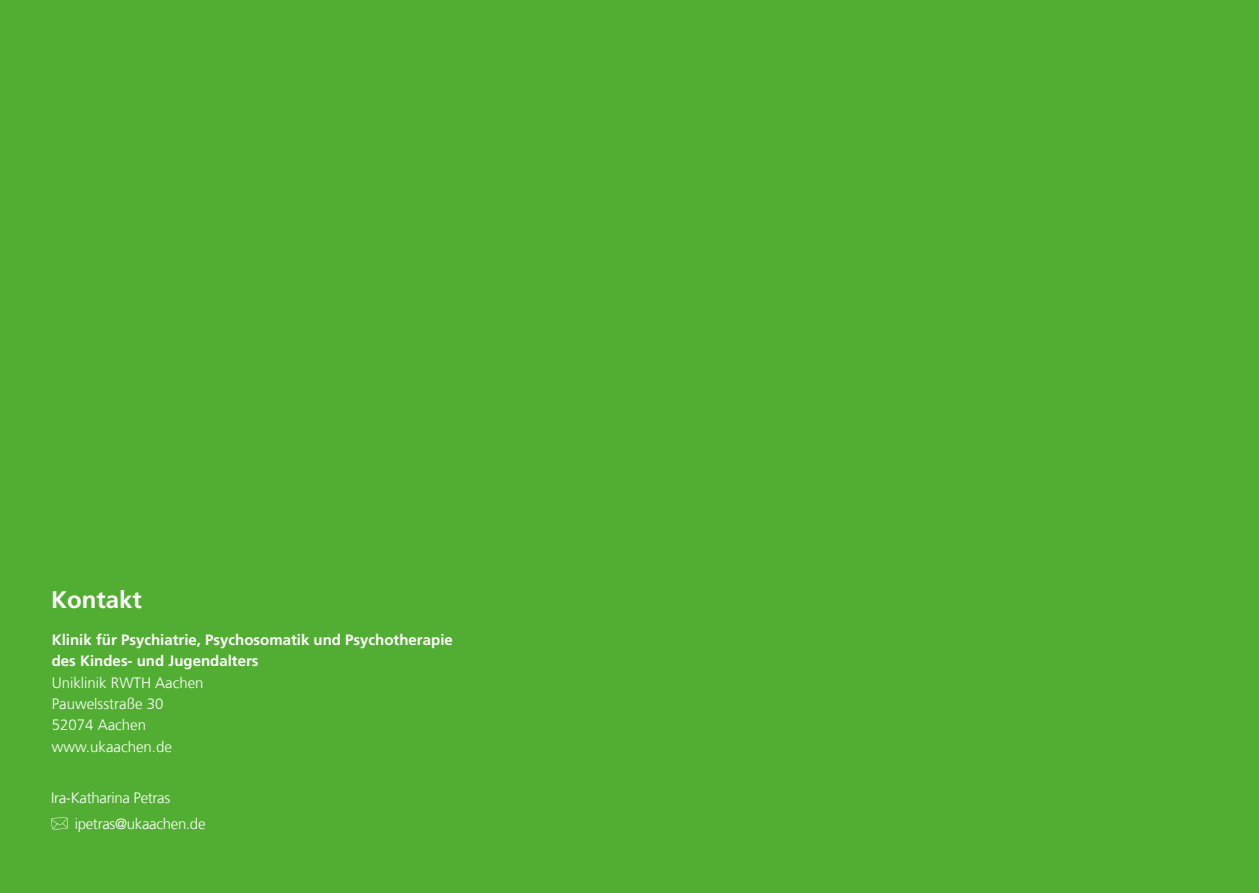
<style>
.page{position:relative;width:1259px;height:893px;background:#52ae32}
.page>*{position:absolute;margin:0;border:0;box-sizing:border-box;transform-origin:0 0}
.t1{font:700 24px "Frutiger LT Com";color:#fff}
.t2{font:700 15px/21.5px "Frutiger LT Com";color:#fff}
.t3{font:300 15px/21.5px "Frutiger LT Com";color:#fff}
.t4{font:300 15px "Frutiger LT Com";letter-spacing:-.02em;color:#fff}
</style>
<div class="page">
<svg style="left:51px;top:817px;width:17px;height:13px"></svg>
<h1 class="t1" style="left:51px;top:586px;width:92px">Kontakt</h1>
<p class="t2" style="left:52px;top:629px;width:402px">Klinik für Psychiatrie, Psychosomatik und Psychotherapie des Kindes- und Jugendalters</p>
<p class="t3" style="left:52px;top:672px;width:153px">Uniklinik RWTH Aachen<br>Pauwelsstraße 30<br>52074 Aachen www.ukaachen.de</p>
<p class="t4" style="left:51px;top:789px;width:121px">Ira-Katharina Petras</p>
<p class="t4" style="left:75px;top:815px;width:132px">ipetras@ukaachen.de</p>
</div>
